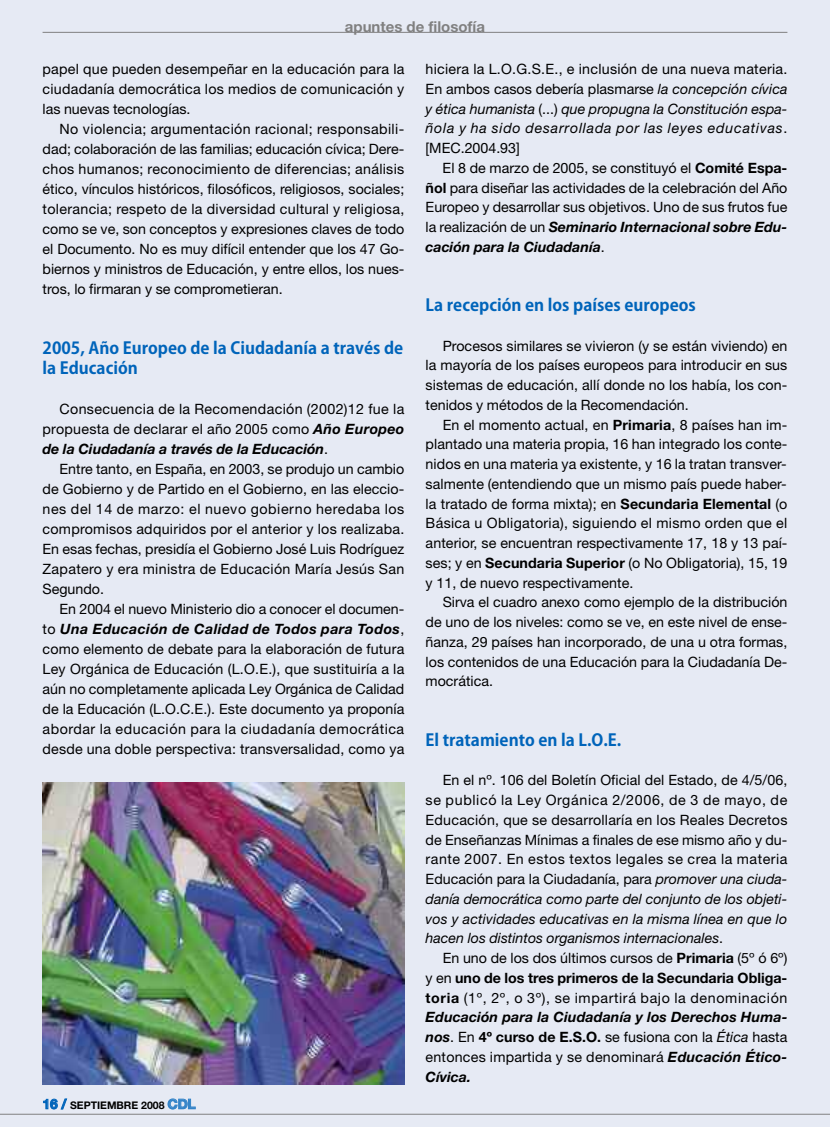
<style>
.page{position:relative;width:830px;height:1127px;background:#fff}
.page>*{position:absolute;margin:0;border:0;box-sizing:border-box;transform-origin:0 0}
.t1{font:700 16.5px/20px "Koz Go Pro";color:#0064ba}
.t2{font:700 15px "Helvetica Neue";color:#808080}
.t3{font:14.25px/19.8px "Helvetica Neue";letter-spacing:.005em;color:#000;text-align:justify}
.t4{font:italic 14.25px/19.8px "Helvetica Neue";letter-spacing:.055em;color:#000;text-align:justify}
.t5{font:700 10.5px "Helvetica Neue";color:#000}
.s1{font-weight:700;font-style:italic}
.s2{font-size:13.5px;color:#0064ba}
.s3{font-size:13.5px;color:#3383c8}
.s4{font-style:normal}
.s5{font-weight:700}
.s6{font-style:italic}
</style>
<div class="page">
<div style="left:0;top:0;width:829px;height:1127px;background:#e6eaf4"></div>
<hr style="left:43px;top:32px;width:744px;height:1px;background:#808080">
<hr style="left:0;top:1114px;width:829px;height:1px;background:#808080">
<img style="left:43px;top:782px;width:361px;height:302px">
<p class="t2" style="left:345px;top:21px;width:142px">apuntes de filosofía</p>
<p class="t3" style="left:43px;top:60px;width:363px">papel que pueden desempeñar en la educación para la ciudadanía democrática los medios de comunicación y las nuevas tecnologías.</p>
<p class="t3" style="left:43px;top:120px;width:363px;text-indent:17px">No violencia; argumentación racional; responsabili&shy;dad; colaboración de las familias; educación cívica; Dere&shy;chos humanos; reconocimiento de diferencias; análisis ético, vínculos históricos, filosóficos, religiosos, sociales; tolerancia; respeto de la diversidad cultural y religiosa, como se ve, son conceptos y expresiones claves de todo el Documento. No es muy difícil entender que los 47 Go&shy;biernos y ministros de Educación, y entre ellos, los nues&shy;tros, lo firmaran y se comprometieran.</p>
<p class="t1" style="left:43px;top:339px;width:362px">2005, Año Europeo de la Ciudadanía a través de la Educación</p>
<p class="t3" style="left:43px;top:400px;width:363px;text-indent:17px">Consecuencia de la Recomendación (2002)12 fue la propuesta de declarar el año 2005 como <span class="s1">Año Europeo de la Ciudadanía a través de la Educación</span>.</p>
<p class="t3" style="left:42px;top:460px;width:363px;text-indent:17px">Entre tanto, en España, en 2003, se produjo un cambio de Gobierno y de Partido en el Gobierno, en las eleccio&shy;nes del 14 de marzo: el nuevo gobierno heredaba los compromisos adquiridos por el anterior y los realizaba.<br>En esas fechas, presidía el Gobierno José Luis Rodríguez Zapatero y era ministra de Educación María Jesús San Segundo.</p>
<p class="t3" style="left:42px;top:600px;width:363px;text-indent:17px">En 2004 el nuevo Ministerio dio a conocer el documen&shy;to <span class="s1">Una Educación de Calidad de Todos para Todos</span>, como elemento de debate para la elaboración de futura Ley Orgánica de Educación (L.O.E.), que sustituiría a la aún no completamente aplicada Ley Orgánica de Calidad de la Educación (L.O.C.E.). Este documento ya proponía abordar la educación para la ciudadanía democrática desde una doble perspectiva: transversalidad, como ya</p>
<p class="t5" style="left:43px;top:1101px;width:154px"><span class="s2">16 /</span> SEPTIEMBRE 2008 <span class="s3">CDL</span></p>
<p class="t4" style="left:425px;top:60px;width:363px"><span class="s4">hiciera la L.O.G.S.E., e inclusión de una nueva materia.<br>En ambos casos debería plasmarse</span> la concepción cívica y ética humanista <span class="s4">(...)</span> que propugna la Constitución espa&shy;ñola y ha sido desarrollada por las leyes educativas<span class="s4">. [MEC.2004.93]</span></p>
<p class="t3" style="left:425px;top:159px;width:363px;text-indent:17px">El 8 de marzo de 2005, se constituyó el <span class="s5">Comité Espa&shy;ñol</span> para diseñar las actividades de la celebración del Año Europeo y desarrollar sus objetivos. Uno de sus frutos fue la realización de un <span class="s1">Seminario Internacional sobre Edu&shy;cación para la Ciudadanía</span>.</p>
<p class="t1" style="left:425px;top:296px;width:272px">La recepción en los países europeos</p>
<p class="t3" style="left:425px;top:337px;width:363px;text-indent:17px">Procesos similares se vivieron (y se están viviendo) en la mayoría de los países europeos para introducir en sus sistemas de educación, allí donde no los había, los con&shy;tenidos y métodos de la Recomendación.</p>
<p class="t3" style="left:425px;top:416px;width:363px;text-indent:17px">En el momento actual, en <span class="s5">Primaria</span>, 8 países han im&shy;plantado una materia propia, 16 han integrado los conte&shy;nidos en una materia ya existente, y 16 la tratan transver&shy;salmente (entendiendo que un mismo país puede haber&shy;la tratado de forma mixta); en <span class="s5">Secundaria Elemental</span> (o Básica u Obligatoria), siguiendo el mismo orden que el anterior, se encuentran respectivamente 17, 18 y 13 paí&shy;ses; y en <span class="s5">Secundaria Superior</span> (o No Obligatoria), 15, 19 y 11, de nuevo respectivamente.</p>
<p class="t3" style="left:425px;top:594px;width:363px;text-indent:17px">Sirva el cuadro anexo como ejemplo de la distribución de uno de los niveles: como se ve, en este nivel de ense&shy;ñanza, 29 países han incorporado, de una u otra formas, los contenidos de una Educación para la Ciudadanía De&shy;mocrática.</p>
<p class="t1" style="left:425px;top:731px;width:197px">El tratamiento en la L.O.E.</p>
<p class="t3" style="left:425px;top:772px;width:363px;text-indent:17px">En el nº. 106 del Boletín Oficial del Estado, de 4/5/06, se publicó la Ley Orgánica 2/2006, de 3 de mayo, de Educación, que se desarrollaría en los Reales Decretos de Enseñanzas Mínimas a finales de ese mismo año y du&shy;rante 2007. En estos textos legales se crea la materia Educación para la Ciudadanía, para <span class="s6">promover una ciuda&shy;danía democrática como parte del conjunto de los objeti&shy;vos y actividades educativas en la misma línea en que lo hacen los distintos organismos internacionales</span>.</p>
<p class="t3" style="left:425px;top:949px;width:363px;text-indent:17px">En uno de los dos últimos cursos de <span class="s5">Primaria</span> (5º ó 6º) y en <span class="s5">uno de los tres primeros de la Secundaria Obliga&shy;toria</span> (1º, 2º, o 3º), se impartirá bajo la denominación <span class="s1">Educación para la Ciudadanía y los Derechos Huma&shy;nos</span>. En <span class="s5">4º curso de E.S.O.</span> se fusiona con la <span class="s6">Ética</span> hasta entonces impartida y se denominará <span class="s1">Educación Ético-Cívica.</span></p>
</div>
